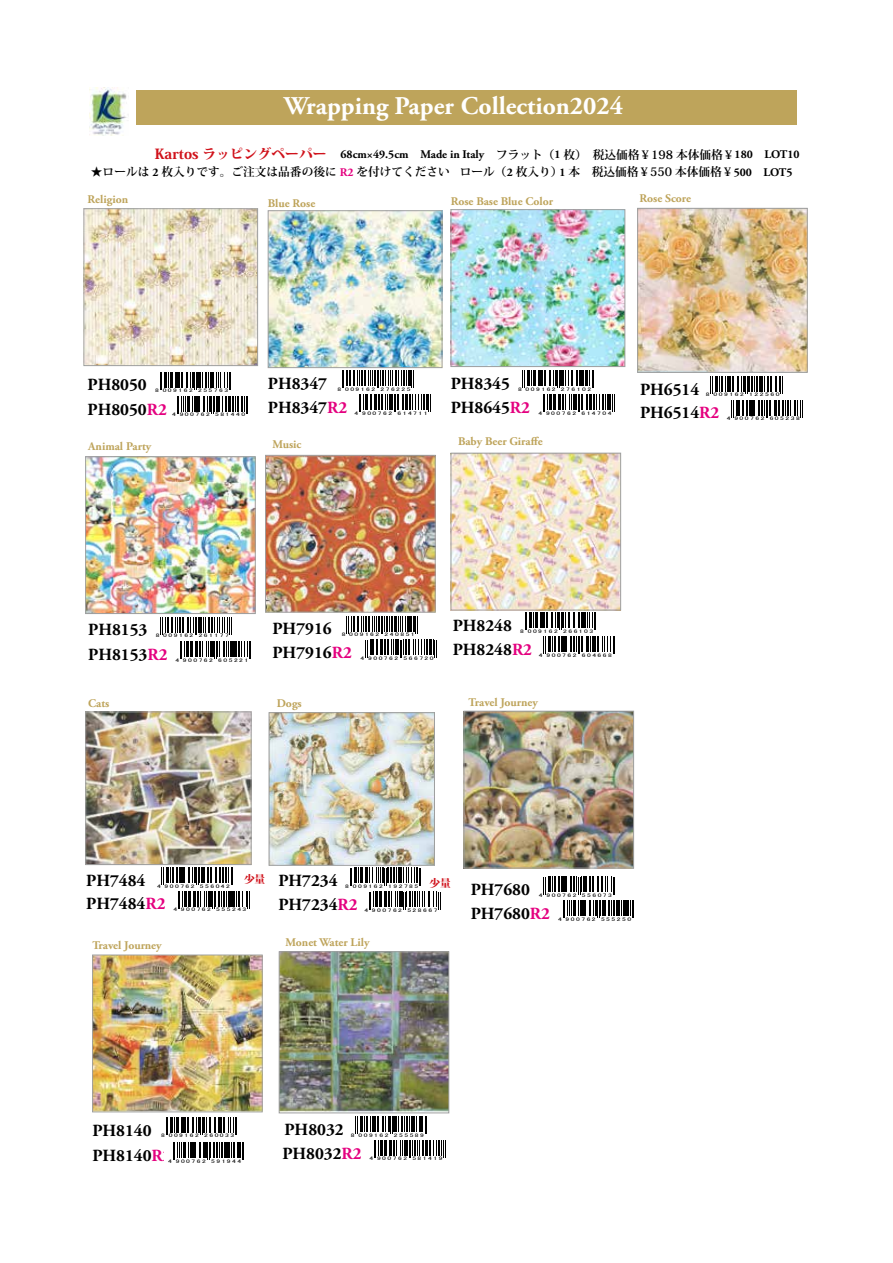
<style>
.page{position:relative;width:893px;height:1263px;background:#fff}
.page>*{position:absolute;margin:0;border:0;box-sizing:border-box;transform-origin:0 0}
.t1{font:700 25.5px "Adobe Garamond Pro";color:#fff}
.t2{font:700 16.95px/24px "Adobe Garamond Pro";color:#000}
.t3{font:700 11.7px "Adobe Garamond Pro";color:#bea45b}
.t4{font:700 11.7px "Adobe Garamond Pro";color:#000}
.t5{font:700 11.7px "Koz Min Pro";color:#000}
.t6{font:800 10.65px "Koz Min Pro";color:#d0121b}
.t7{font:5.1px "MS UI Gothic";letter-spacing:.2em;color:#000;scale:1.49 1}
.t8{font:5.1px "MS UI Gothic";letter-spacing:.2em;color:#000;scale:1.5 1}
.s1{font-family:"Koz Min Pro";font-weight:800;font-size:13.8px;color:#d0121b}
.s2{font-family:"Koz Min Pro"}
.s3{font-family:"Adobe Garamond Pro"}
.s4{font-family:"Adobe Garamond Pro";color:#e4007f}
.s5{color:#e4007f}
</style>
<div class="page">
<div style="left:136px;top:90px;width:660px;height:34px;background:#bea45b"></div>
<img style="left:89px;top:87px;width:38px;height:49px">
<img style="left:453px;top:211px;width:170px;height:154px">
<div style="left:451px;top:209px;width:174px;height:158px;border:1px solid #9fa0a0"></div>
<img style="left:270px;top:212px;width:170px;height:154px">
<div style="left:268px;top:210px;width:174px;height:158px;border:1px solid #9fa0a0"></div>
<svg style="left:342px;top:370px;width:72px;height:18px"></svg>
<svg style="left:359px;top:394px;width:72px;height:18px"></svg>
<svg style="left:524px;top:370px;width:70px;height:18px"></svg>
<svg style="left:543px;top:394px;width:72px;height:18px"></svg>
<img style="left:453px;top:455px;width:166px;height:153px">
<div style="left:451px;top:453px;width:170px;height:157px;border:1px solid #9fa0a0"></div>
<svg style="left:525px;top:612px;width:71px;height:18px"></svg>
<svg style="left:543px;top:636px;width:72px;height:18px"></svg>
<img style="left:87px;top:458px;width:166px;height:154px">
<div style="left:85px;top:456px;width:170px;height:158px;border:1px solid #9fa0a0"></div>
<img style="left:94px;top:957px;width:166px;height:153px">
<div style="left:92px;top:955px;width:170px;height:157px;border:1px solid #9fa0a0"></div>
<svg style="left:160px;top:617px;width:72px;height:18px"></svg>
<svg style="left:180px;top:641px;width:71px;height:18px"></svg>
<svg style="left:166px;top:1117px;width:71px;height:18px"></svg>
<svg style="left:173px;top:1142px;width:71px;height:18px"></svg>
<img style="left:281px;top:953px;width:166px;height:158px">
<div style="left:279px;top:951px;width:170px;height:162px;border:1px solid #9fa0a0"></div>
<img style="left:86px;top:210px;width:170px;height:154px">
<div style="left:84px;top:208px;width:174px;height:158px;border:1px solid #9fa0a0"></div>
<svg style="left:160px;top:372px;width:71px;height:18px"></svg>
<svg style="left:177px;top:396px;width:71px;height:18px"></svg>
<svg style="left:355px;top:1116px;width:72px;height:18px"></svg>
<svg style="left:374px;top:1140px;width:72px;height:18px"></svg>
<img style="left:267px;top:457px;width:166px;height:153px">
<div style="left:265px;top:455px;width:170px;height:157px;border:1px solid #9fa0a0"></div>
<svg style="left:346px;top:616px;width:72px;height:18px"></svg>
<svg style="left:365px;top:640px;width:72px;height:17px"></svg>
<img style="left:466px;top:713px;width:166px;height:153px">
<div style="left:464px;top:711px;width:170px;height:157px;border:1px solid #9fa0a0"></div>
<svg style="left:543px;top:877px;width:72px;height:17px"></svg>
<svg style="left:563px;top:900px;width:71px;height:18px"></svg>
<img style="left:88px;top:714px;width:161px;height:149px">
<div style="left:86px;top:712px;width:165px;height:153px;border:1px solid #9fa0a0"></div>
<img style="left:271px;top:714px;width:162px;height:149px">
<div style="left:269px;top:712px;width:166px;height:153px;border:1px solid #9fa0a0"></div>
<img style="left:639px;top:210px;width:166px;height:161px">
<div style="left:637px;top:208px;width:170px;height:165px;border:1px solid #9fa0a0"></div>
<svg style="left:163px;top:867px;width:70px;height:18px"></svg>
<svg style="left:178px;top:891px;width:72px;height:18px"></svg>
<svg style="left:350px;top:868px;width:71px;height:17px"></svg>
<svg style="left:369px;top:892px;width:72px;height:17px"></svg>
<svg style="left:710px;top:376px;width:73px;height:18px"></svg>
<svg style="left:731px;top:400px;width:72px;height:18px"></svg>
<h1 class="t1" style="left:284px;top:91px;width:340px">Wrapping Paper Collection2024</h1>
<h3 class="t4" style="left:155px;top:147px;width:646px"><span class="s1">Kartos ラッピングペーパー</span> 68cm×49.5cm Made in Italy <span class="s2">フラット（</span>1 <span class="s2">枚）　税込価格￥198 本体価格￥</span>180 LOT10</h3>
<h3 class="t5" style="left:91px;top:163px;width:703px">★ロールは <span class="s3">2</span> 枚入りです。ご注文は品番の後に <span class="s4">R2</span> を付けてください ロール（<span class="s3">2</span> 枚入り）<span class="s3">1</span> 本　税込価格￥550 本体価格￥<span class="s3">500 LOT5</span></h3>
<h3 class="t3" style="left:451px;top:195px;width:104px">Rose Base Blue Color</h3>
<h3 class="t3" style="left:639px;top:192px;width:53px">Rose Score</h3>
<h3 class="t3" style="left:88px;top:192px;width:42px">Religion</h3>
<h3 class="t3" style="left:268px;top:197px;width:49px">Blue Rose</h3>
<h2 class="t2" style="left:88px;top:373px;width:81px">PH8050<br>PH8050<span class="s5">R2</span></h2>
<p class="t7" style="left:155px;top:388px;width:50px">8 009162 255763</p>
<p class="t7" style="left:172px;top:412px;width:50px">4 900762 581440</p>
<h2 class="t2" style="left:268px;top:372px;width:81px">PH8347<br>PH8347<span class="s5">R2</span></h2>
<p class="t7" style="left:338px;top:386px;width:50px">8 009162 276225</p>
<p class="t7" style="left:355px;top:410px;width:50px">4 900762 614711</p>
<h3 class="t3" style="left:88px;top:439px;width:65px">Animal Party</h3>
<h3 class="t3" style="left:272px;top:438px;width:30px">Music</h3>
<h2 class="t2" style="left:451px;top:372px;width:81px">PH8345<br>PH8645<span class="s5">R2</span></h2>
<p class="t7" style="left:518px;top:386px;width:50px">8 009162 276102</p>
<p class="t7" style="left:538px;top:410px;width:50px">4 900762 614704</p>
<h3 class="t3" style="left:458px;top:434px;width:86px">Baby Beer Giraffe</h3>
<h2 class="t2" style="left:640px;top:378px;width:81px">PH6514<br>PH6514<span class="s5">R2</span></h2>
<p class="t8" style="left:706px;top:392px;width:51px">8 009162 122560</p>
<p class="t7" style="left:727px;top:416px;width:50px">4 900762 605238</p>
<h2 class="t2" style="left:88px;top:618px;width:81px">PH8153<br>PH8153<span class="s5">R2</span></h2>
<p class="t7" style="left:156px;top:633px;width:50px">8 009162 261177</p>
<p class="t7" style="left:175px;top:657px;width:50px">4 900762 605221</p>
<h2 class="t2" style="left:272px;top:618px;width:81px;line-height:23.5px">PH7916<br>PH7916<span class="s5">R2</span></h2>
<p class="t7" style="left:342px;top:632px;width:50px">8 009162 240851</p>
<p class="t7" style="left:361px;top:655px;width:50px">4 900762 566720</p>
<h2 class="t2" style="left:453px;top:614px;width:81px">PH8248<br>PH8248<span class="s5">R2</span></h2>
<p class="t7" style="left:520px;top:628px;width:50px">8 009162 266103</p>
<p class="t7" style="left:539px;top:652px;width:50px">4 900762 604668</p>
<h3 class="t3" style="left:88px;top:696px;width:23px">Cats</h3>
<h3 class="t3" style="left:277px;top:696px;width:26px">Dogs</h3>
<h3 class="t3" style="left:469px;top:695px;width:71px">Travel Journey</h3>
<h3 class="t6" style="left:244px;top:871px;width:23px">少量</h3>
<h3 class="t6" style="left:429px;top:875px;width:23px">少量</h3>
<h2 class="t2" style="left:86px;top:869px;width:81px">PH7484<br>PH7484<span class="s5">R2</span></h2>
<h2 class="t2" style="left:278px;top:869px;width:81px">PH7234<br>PH7234<span class="s5">R2</span></h2>
<p class="t7" style="left:157px;top:883px;width:50px">4 900762 556042</p>
<p class="t7" style="left:173px;top:907px;width:50px">4 900762 555243</p>
<p class="t7" style="left:345px;top:884px;width:50px">8 009162 192785</p>
<p class="t7" style="left:364px;top:907px;width:50px">4 900762 528667</p>
<h3 class="t3" style="left:92px;top:938px;width:71px">Travel Journey</h3>
<h3 class="t3" style="left:286px;top:935px;width:85px">Monet Water Lily</h3>
<h2 class="t2" style="left:471px;top:878px;width:81px;line-height:23.5px">PH7680<br>PH7680<span class="s5">R2</span></h2>
<p class="t7" style="left:539px;top:893px;width:50px">4 900762 556073</p>
<p class="t7" style="left:558px;top:916px;width:50px">4 900762 555250</p>
<h2 class="t2" style="left:92px;top:1118px;width:81px;line-height:25.3px">PH8140<br>PH8140<span class="s5">R2</span></h2>
<p class="t7" style="left:161px;top:1133px;width:50px">8 009162 260033</p>
<p class="t7" style="left:168px;top:1158px;width:50px">4 900762 591944</p>
<h2 class="t2" style="left:282px;top:1118px;width:81px;line-height:23.5px">PH8032<br>PH8032<span class="s5">R2</span></h2>
<p class="t7" style="left:351px;top:1132px;width:50px">8 009162 255589</p>
<p class="t7" style="left:369px;top:1156px;width:50px">4 900762 581419</p>
</div>
